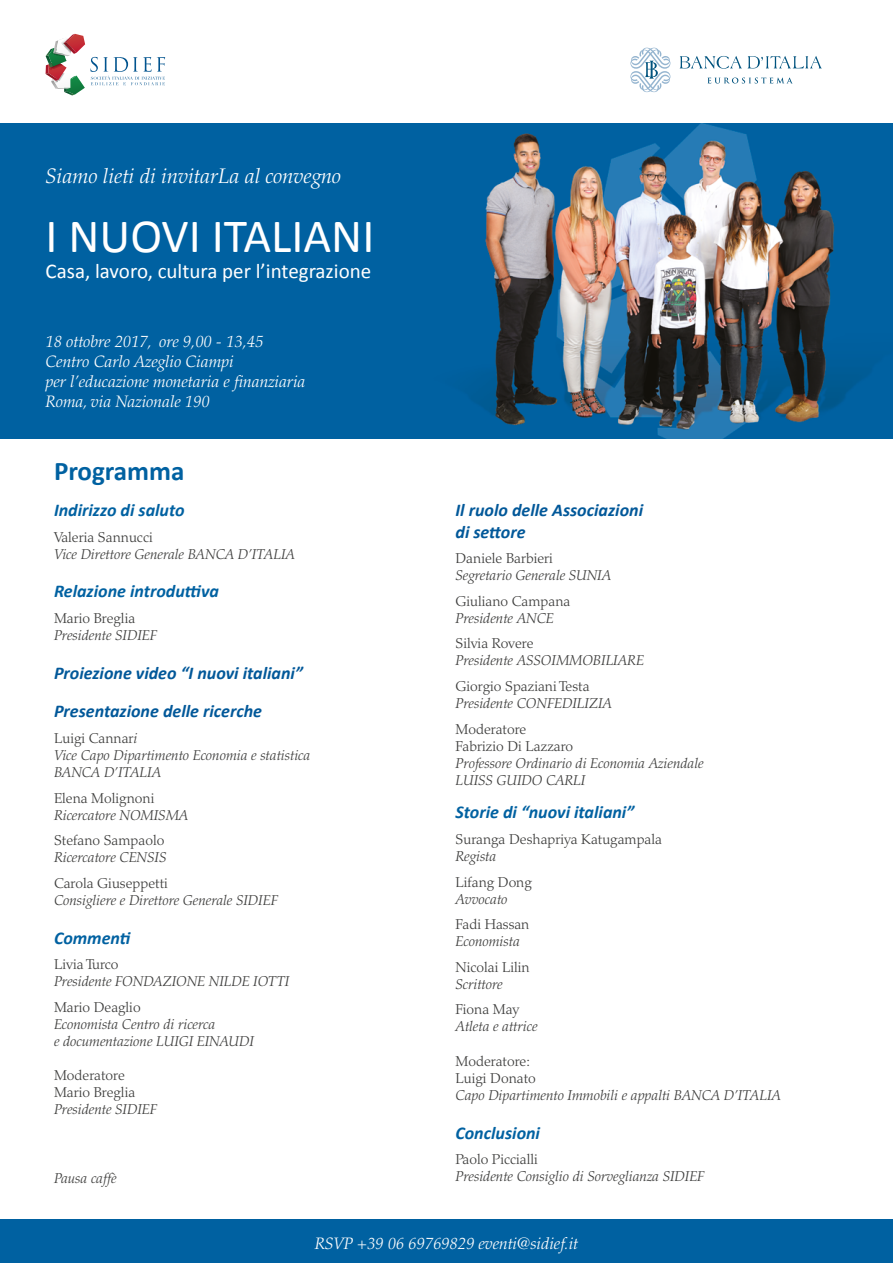
<style>
.page{position:relative;width:893px;height:1263px;background:#fff}
.page>*{position:absolute;margin:0;border:0;box-sizing:border-box;transform-origin:0 0}
.t1{font:48px "Calibri";color:#fff}
.t2{font:700 27px "Calibri";color:#0061a1}
.t3{font:21px "Calibri";color:#fff}
.t4{font:italic 300 21px "Palatino";color:#fff}
.t5{font:italic 700 18px/38.7px "Calibri";color:#025899}
.t6{font:italic 700 18px "Calibri";color:#0061a1}
.t7{font:italic 300 16.5px/19.8px "Palatino";color:#fff}
.t8{font:italic 300 14.25px/17.1px "Palatino";color:#3c3c3b}
.t9{font:300 14.25px/17.1px "Palatino";color:#3c3c3b}
.s1{color:#0061a1}
.s2{font-style:normal}
</style>
<div class="page">
<div style="left:0;top:1219px;width:893px;height:44px;background:#0061a1"></div>
<img style="left:0;top:123px;width:893px;height:316px">
<svg style="left:46px;top:34px;width:119px;height:61px"></svg>
<svg style="left:680px;top:56px;width:142px;height:13px"></svg>
<svg style="left:707px;top:77px;width:86px;height:7px"></svg>
<svg style="left:630px;top:48px;width:40px;height:44px"></svg>
<h3 class="t4" style="left:46px;top:163px;width:297px">Siamo lieti di invitarLa al convegno</h3>
<h1 class="t1" style="left:46px;top:206px;width:330px">I NUOVI ITALIANI</h1>
<h3 class="t3" style="left:46px;top:257px;width:327px">Casa, lavoro, cultura per l’integrazione</h3>
<p class="t7" style="left:46px;top:332px;width:261px">18 ottobre 2017, ore 9,00 - 13,45<span class="s1">5<br></span>Centro Carlo Azeglio Ciampi<br>per l’educazione monetaria e finanziaria<br>Roma, via Nazionale 190</p>
<h2 class="t2" style="left:54px;top:453px;width:132px">Programma</h2>
<p class="t6" style="left:54px;top:499px;width:132px">Indirizzo di saluto</p>
<p class="t9" style="left:54px;top:528px;width:100px">Valeria Sannucci</p>
<p class="t8" style="left:54px;top:545px;width:242px">Vice Direttore Generale BANCA D’ITALIA</p>
<p class="t6" style="left:54px;top:580px;width:166px">Relazione introduttiva</p>
<p class="t9" style="left:54px;top:610px;width:83px">Mario Breglia</p>
<p class="t8" style="left:54px;top:627px;width:104px">Presidente SIDIEF</p>
<p class="t5" style="left:54px;top:653px;width:251px">Proiezione video “I nuovi italiani”<br>Presentazione delle ricerche</p>
<p class="t8" style="left:54px;top:730px;width:258px"><span class="s2">Luigi Cannar</span>i<br>Vice Capo Dipartimento Economia e statistica<br>BANCA D’ITALIA</p>
<p class="t9" style="left:54px;top:789px;width:102px">Elena Molignoni</p>
<p class="t8" style="left:54px;top:806px;width:136px">Ricercatore NOMISMA</p>
<p class="t9" style="left:54px;top:832px;width:112px">Stefano Sampaolo</p>
<p class="t8" style="left:54px;top:849px;width:114px">Ricercatore CENSIS</p>
<p class="t9" style="left:54px;top:874px;width:115px">Carola Giuseppetti</p>
<p class="t8" style="left:54px;top:892px;width:225px">Consigliere e Direttore Generale SIDIEF</p>
<p class="t6" style="left:54px;top:926px;width:78px">Commenti</p>
<p class="t9" style="left:54px;top:956px;width:66px">Livia Turco</p>
<p class="t8" style="left:54px;top:973px;width:80px">Presidente Fonda</p>
<p class="t8" style="left:163px;top:973px;width:19px">zione</p>
<p class="t8" style="left:209px;top:973px;width:20px">Nilde</p>
<p class="t8" style="left:253px;top:973px;width:14px">Iotti</p>
<p class="t9" style="left:54px;top:998px;width:88px">Mario Deaglio</p>
<p class="t8" style="left:54px;top:1016px;width:194px">Economista Centro di ricerca<br>e documentazione Luigi Einaudi</p>
<p class="t9" style="left:54px;top:1067px;width:83px">Moderatore<br>Mario Breglia</p>
<p class="t8" style="left:54px;top:1101px;width:104px">Presidente SIDIEF</p>
<p class="t8" style="left:54px;top:1169px;width:64px">Pausa caffè</p>
<p class="t5" style="left:455px;top:499px;width:189px;line-height:21.6px">Il ruolo delle Associazioni di settore</p>
<p class="t9" style="left:455px;top:550px;width:99px">Daniele Barbieri</p>
<p class="t8" style="left:455px;top:567px;width:157px">Segretario Generale SUNIA</p>
<p class="t9" style="left:455px;top:592px;width:116px">Giuliano Campana</p>
<p class="t8" style="left:455px;top:610px;width:100px">Presidente ANCE</p>
<p class="t9" style="left:455px;top:635px;width:80px">Silvia Rovere</p>
<p class="t8" style="left:455px;top:652px;width:190px">Presidente ASSOIMMOBILIARE</p>
<p class="t9" style="left:455px;top:678px;width:136px">Giorgio Spaziani Testa</p>
<p class="t8" style="left:455px;top:695px;width:158px">Presidente CONFEDILIZIA</p>
<p class="t9" style="left:455px;top:720px;width:119px">Moderatore<br>Fabrizio Di Lazzaro</p>
<p class="t8" style="left:455px;top:754px;width:250px">Professore Ordinario di Economia Aziendale<br>LUISS GUIDO CARLI</p>
<p class="t6" style="left:455px;top:801px;width:180px">Storie di “nuovi italiani”</p>
<p class="t9" style="left:455px;top:831px;width:208px">Suranga Deshapriya Katugampala</p>
<p class="t8" style="left:455px;top:848px;width:42px">Regista</p>
<p class="t9" style="left:455px;top:873px;width:78px">Lifang Dong</p>
<p class="t8" style="left:455px;top:890px;width:54px">Avvocato</p>
<p class="t9" style="left:455px;top:916px;width:76px">Fadi Hassan</p>
<p class="t8" style="left:455px;top:933px;width:66px">Economista</p>
<p class="t9" style="left:455px;top:958px;width:76px">Nicolai Lilin</p>
<p class="t8" style="left:455px;top:976px;width:49px">Scrittore</p>
<p class="t9" style="left:455px;top:1001px;width:65px">Fiona May</p>
<p class="t8" style="left:455px;top:1018px;width:84px">Atleta e attrice</p>
<p class="t9" style="left:455px;top:1052px;width:82px">Moderatore:<br>Luigi Donato</p>
<p class="t8" style="left:455px;top:1087px;width:327px">Capo Dipartimento Immobili e appalti BANCA D’ITALIA</p>
<p class="t6" style="left:455px;top:1121px;width:86px">Conclusioni</p>
<p class="t9" style="left:455px;top:1151px;width:84px">Paolo Piccialli</p>
<p class="t8" style="left:455px;top:1168px;width:250px">Presidente Consiglio di Sorveglianza SIDIEF</p>
<p class="t7" style="left:315px;top:1233px;width:265px">RSVP +39 06 69769829 eventi@sidief.it</p>
</div>
